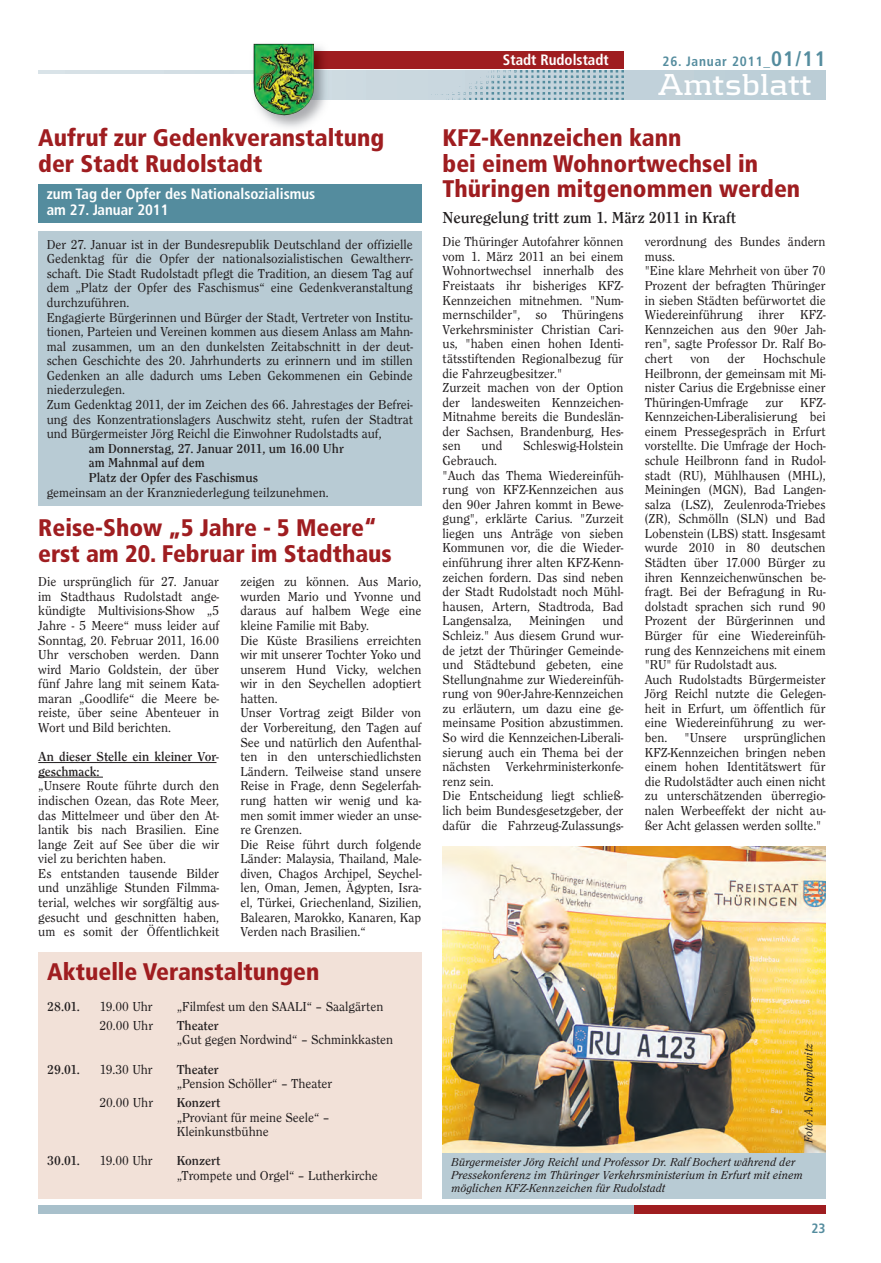
<style>
.page{position:relative;width:881px;height:1263px;background:#fff}
.page>*{position:absolute;margin:0;border:0;box-sizing:border-box;transform-origin:0 0}
.t1{font:700 31.5px "Kontrapunkt";color:#fff}
.t2{font:900 condensed 24px/26px "Frutiger";color:#9f1d20}
.t3{font:700 16.5px "Clearface Itc T";color:#231f20}
.t4{font:700 condensed 15px/16.2px "Frutiger";color:#fff}
.t5{font:13.5px/14.5px "Clearface Itc T";color:#231f20}
.t6{font:700 13.5px/14.5px "Clearface Itc T";color:#231f20}
.t7{font:700 condensed 13.5px "Frutiger";letter-spacing:.06em;color:#548c9e}
.t8{font:italic 12px/12.9px "Clearface Itc T";color:#231f20}
.s1{font-size:21px}
</style>
<div class="page">
<div style="left:38px;top:1205px;width:598px;height:9px;background:#a8c0cb"></div>
<div style="left:634px;top:1205px;width:191px;height:9px;background:#9f1d20"></div>
<svg style="left:38px;top:70px;width:787px;height:30px;background:#c3d2da"></svg>
<div style="left:38px;top:74px;width:224px;height:28px;background:#fff"></div>
<img style="left:421px;top:70px;width:202px;height:30px">
<div style="left:287px;top:51px;width:336px;height:17px;background:#9f1d20"></div>
<img style="left:263px;top:100px;width:62px;height:28px">
<img style="left:253px;top:43px;width:92px;height:27px">
<img style="left:314px;top:70px;width:31px;height:30px">
<img style="left:234px;top:70px;width:19px;height:4px">
<img style="left:314px;top:51px;width:31px;height:17px">
<img style="left:253px;top:44px;width:61px;height:71px">
<div style="left:38px;top:185px;width:383px;height:38px;background:#548c9e"></div>
<div style="left:38px;top:231px;width:383px;height:274px;background:#b8cbd4"></div>
<hr style="left:38px;top:762px;width:178px;height:1px;background:#231f20">
<hr style="left:38px;top:777px;width:65px;height:1px;background:#231f20">
<img style="left:442px;top:846px;width:383px;height:307px">
<div style="left:442px;top:1153px;width:383px;height:46px;background:#b8cbd4"></div>
<div style="left:38px;top:952px;width:383px;height:247px;background:#f2e1d8"></div>
<h2 class="t2" style="left:38px;top:126px;width:347px">Aufruf zur Gedenkveranstaltung der Stadt Rudolstadt</h2>
<p class="t4" style="left:47px;top:187px;width:270px">zum Tag der Opfer des Nationalsozialismus am 27. Januar 2011</p>
<p class="t5" style="left:47px;top:237px;width:367px">Der 27. Januar ist in der Bundesrepublik Deutschland der offizielle Gedenktag für die Opfer der nationalsozialistischen Gewaltherr&shy;schaft. Die Stadt Rudolstadt pflegt die Tradition, an diesem Tag auf dem „Platz der Opfer des Faschismus“ eine Gedenkveranstaltung durchzuführen.<br>Engagierte Bürgerinnen und Bürger der Stadt, Vertreter von Institu&shy;tionen, Parteien und Vereinen kommen aus diesem Anlass am Mahn&shy;mal zusammen, um an den dunkelsten Zeitabschnitt in der deut&shy;schen Geschichte des 20. Jahrhunderts zu erinnern und im stillen Gedenken an alle dadurch ums Leben Gekommenen ein Gebinde niederzulegen.<br>Zum Gedenktag 2011, der im Zeichen des 66. Jahrestages der Befrei&shy;ung des Konzentrationslagers Auschwitz steht, rufen der Stadtrat und Bürgermeister Jörg Reichl die Einwohner Rudolstadts auf,</p>
<p class="t6" style="left:89px;top:441px;width:256px">am Donnerstag, 27. Januar 2011, um 16.00 Uhr am Mahnmal auf dem<br>Platz der Opfer des Faschismus</p>
<p class="t5" style="left:47px;top:485px;width:283px">gemeinsam an der Kranzniederlegung teilzunehmen.</p>
<h2 class="t2" style="left:38px;top:516px;width:355px">Reise-Show „5 Jahre - 5 Meere“ erst am 20. Februar im Stadthaus</h2>
<p class="t5" style="left:38px;top:574px;width:182px;text-align:justify">Die ursprünglich für 27. Januar im Stadthaus Rudolstadt ange&shy;kündigte Multivisions-Show „5<br>Jahre - 5 Meere“ muss leider auf Sonntag, 20. Februar 2011, 16.00<br>Uhr verschoben werden. Dann wird Mario Goldstein, der über fünf Jahre lang mit seinem Kata&shy;maran „Goodlife“ die Meere be&shy;reiste, über seine Abenteuer in Wort und Bild berichten.</p>
<p class="t6" style="left:38px;top:749px;width:182px">An dieser Stelle ein kleiner Vor&shy;geschmack:</p>
<p class="t5" style="left:38px;top:778px;width:182px">„Unsere Route führte durch den indischen Ozean, das Rote Meer, das Mittelmeer und über den At&shy;lantik bis nach Brasilien. Eine lange Zeit auf See über die wir viel zu berichten haben.<br>Es entstanden tausende Bilder und unzählige Stunden Filmma&shy;terial, welches wir sorgfältig aus&shy;gesucht und geschnitten haben, um es somit der Öffentlichkeit</p>
<p class="t5" style="left:240px;top:574px;width:183px">zeigen zu können. Aus Mario, wurden Mario und Yvonne und daraus auf halbem Wege eine kleine Familie mit Baby.<br>Die Küste Brasiliens erreichten wir mit unserer Tochter Yoko und unserem Hund Vicky, welchen wir in den Seychellen adoptiert hatten.<br>Unser Vortrag zeigt Bilder von der Vorbereitung, den Tagen auf<br>See und natürlich den Aufenthal&shy;ten in den unterschiedlichsten<br>Ländern. Teilweise stand unsere<br>Reise in Frage, denn Segelerfah&shy;rung hatten wir wenig und ka&shy;men somit immer wieder an unse&shy;re Grenzen.<br>Die Reise führt durch folgende<br>Länder: Malaysia, Thailand, Male&shy;diven, Chagos Archipel, Seychel&shy;len, Oman, Jemen, Ägypten, Isra&shy;el, Türkei, Griechenland, Sizilien,<br>Balearen, Marokko, Kanaren, Kap<br>Verden nach Brasilien.“</p>
<h2 class="t2" style="left:47px;top:960px;width:273px">Aktuelle Veranstaltungen</h2>
<p class="t6" style="left:47px;top:999px;width:34px">28.01.</p>
<p class="t5" style="left:99px;top:999px;width:55px">19.00 Uhr</p>
<p class="t5" style="left:177px;top:999px;width:208px">„Filmfest um den SAALI“ – Saalgärten</p>
<p class="t5" style="left:99px;top:1018px;width:55px">20.00 Uhr</p>
<p class="t6" style="left:177px;top:1018px;width:44px">Theater</p>
<p class="t5" style="left:177px;top:1032px;width:218px">„Gut gegen Nordwind“ – Schminkkasten</p>
<p class="t6" style="left:47px;top:1062px;width:34px">29.01.</p>
<p class="t5" style="left:99px;top:1062px;width:55px">19.30 Uhr</p>
<p class="t6" style="left:177px;top:1062px;width:44px">Theater</p>
<p class="t5" style="left:177px;top:1076px;width:157px">„Pension Schöller“ – Theater</p>
<p class="t5" style="left:99px;top:1095px;width:55px">20.00 Uhr</p>
<p class="t6" style="left:177px;top:1095px;width:45px">Konzert</p>
<p class="t5" style="left:177px;top:1110px;width:154px">„Proviant für meine Seele“ –<br>Kleinkunstbühne</p>
<p class="t6" style="left:47px;top:1153px;width:34px">30.01.</p>
<p class="t5" style="left:99px;top:1153px;width:55px">19.00 Uhr</p>
<p class="t6" style="left:177px;top:1153px;width:45px">Konzert</p>
<p class="t5" style="left:177px;top:1168px;width:202px">„Trompete und Orgel“ – Lutherkirche</p>
<p class="t4" style="left:502px;top:53px;width:107px">Stadt Rudolstadt</p>
<p class="t7" style="left:662px;top:56px;width:165px">26. Januar 2011_<span class="s1">01/11</span></p>
<h1 class="t1" style="left:658px;top:74px;width:155px">Amtsblatt</h1>
<h2 class="t2" style="left:442px;top:126px;width:359px">KFZ-Kennzeichen kann<br>bei einem Wohnortwechsel in<br>Thüringen mitgenommen werden</h2>
<p class="t3" style="left:442px;top:207px;width:295px">Neuregelung tritt zum 1. März 2011 in Kraft</p>
<p class="t5" style="left:442px;top:234px;width:182px">Die Thüringer Autofahrer können vom 1. März 2011 an bei einem<br>Wohnortwechsel innerhalb des<br>Freistaats ihr bisheriges KFZ-<br>Kennzeichen mitnehmen. "Num&shy;mernschilder", so Thüringens<br>Verkehrsminister Christian Cari&shy;us, "haben einen hohen Identi&shy;tätsstiftenden Regionalbezug für die Fahrzeugbesitzer."<br>Zurzeit machen von der Option der landesweiten Kennzeichen-<br>Mitnahme bereits die Bundeslän&shy;der Sachsen, Brandenburg, Hes&shy;sen</p>
<p class="t5" style="left:644px;top:234px;width:182px">verordnung des Bundes ändern muss.<br>"Eine klare Mehrheit von über 70<br>Prozent der befragten Thüringer in sieben Städten befürwortet die<br>Wiedereinführung ihrer KFZ-<br>Kennzeichen aus den 90er Jah&shy;ren", sagte Professor Dr. Ralf Bo&shy;chert</p>
<p class="t5" style="left:644px;top:351px;width:182px;text-indent:118px">Hochschule<br>Heilbronn, der gemeinsam mit Mi&shy;nister Carius die Ergebnisse einer<br>Thüringen-Umfrage zur KFZ-<br>Kennzeichen-Liberalisierung bei einem Pressegespräch in Erfurt vorstellte. Die Umfrage der Hoch&shy;schule Heilbronn fand in Rudol&shy;stadt (RU), Mühlhausen (MHL),<br>Meiningen (MGN), Bad Langen&shy;salza (LSZ), Zeulenroda-Triebes (ZR), Schmölln (SLN) und Bad<br>Lobenstein (LBS) statt. Insgesamt wurde 2010 in 80 deutschen<br>Städten über 17.000 Bürger zu ihren Kennzeichenwünschen be&shy;fragt. Bei der Befragung in Ru&shy;dolstadt sprachen sich rund 90<br>Prozent der Bürgerinnen und<br>Bürger für eine Wiedereinfüh&shy;rung des Kennzeichens mit einem "RU" für Rudolstadt aus.<br>Auch Rudolstadts Bürgermeister<br>Jörg Reichl nutzte die Gelegen&shy;heit in Erfurt, um öffentlich für eine Wiedereinführung zu wer&shy;ben.</p>
<p class="t5" style="left:690px;top:351px;width:21px">von</p>
<p class="t5" style="left:727px;top:351px;width:19px">der</p>
<p class="t5" style="left:481px;top:438px;width:22px">und</p>
<p class="t5" style="left:523px;top:438px;width:102px">Schleswig-Holstein</p>
<p class="t5" style="left:442px;top:453px;width:182px">Gebrauch.<br>"Auch das Thema Wiedereinfüh&shy;rung von KFZ-Kennzeichen aus den 90er Jahren kommt in Bewe&shy;gung", erklärte Carius. "Zurzeit liegen uns Anträge von sieben<br>Kommunen vor, die die Wieder&shy;einführung ihrer alten KFZ-Kenn&shy;zeichen fordern. Das sind neben der Stadt Rudolstadt noch Mühl&shy;hausen, Artern, Stadtroda, Bad<br>Langensalza,</p>
<p class="t5" style="left:442px;top:613px;width:182px;text-indent:160px">und<br>Schleiz." Aus diesem Grund wur&shy;de jetzt der Thüringer Gemeinde&shy;und Städtebund gebeten, eine<br>Stellungnahme zur Wiedereinfüh&shy;rung von 90er-Jahre-Kennzeichen zu erläutern, um dazu eine ge&shy;meinsame Position abzustimmen.<br>So wird die Kennzeichen-Liberali&shy;sierung auch ein Thema bei der nächsten Verkehrministerkonfe&shy;renz sein.<br>Die Entscheidung liegt schließ&shy;lich beim Bundesgesetzgeber, der dafür die Fahrzeug-Zulassungs-</p>
<p class="t5" style="left:529px;top:613px;width:57px">Meiningen</p>
<p class="t5" style="left:644px;top:730px;width:182px;text-align:justify;text-indent:99px">ursprünglichen KFZ-Kennzeichen bringen neben einem hohen Identitätswert für die Rudolstädter auch einen nicht zu unterschätzenden überregio&shy;nalen Werbeeffekt der nicht au&shy;ßer Acht gelassen werden sollte."</p>
<p class="t5" style="left:684px;top:730px;width:44px">"Unsere</p>
<p class="t8" style="left:801px;top:1143px;width:101px;rotate:-90deg">Foto: A. Stemplewitz</p>
<p class="t8" style="left:451px;top:1155px;width:353px">Bürgermeister Jörg Reichl und Professor Dr. Ralf Bochert während der<br>Pressekonferenz im Thüringer Verkehrsministerium in Erfurt mit einem möglichen KFZ-Kennzeichen für Rudolstadt</p>
<p class="t7" style="left:811px;top:1222px;width:16px">23</p>
</div>
